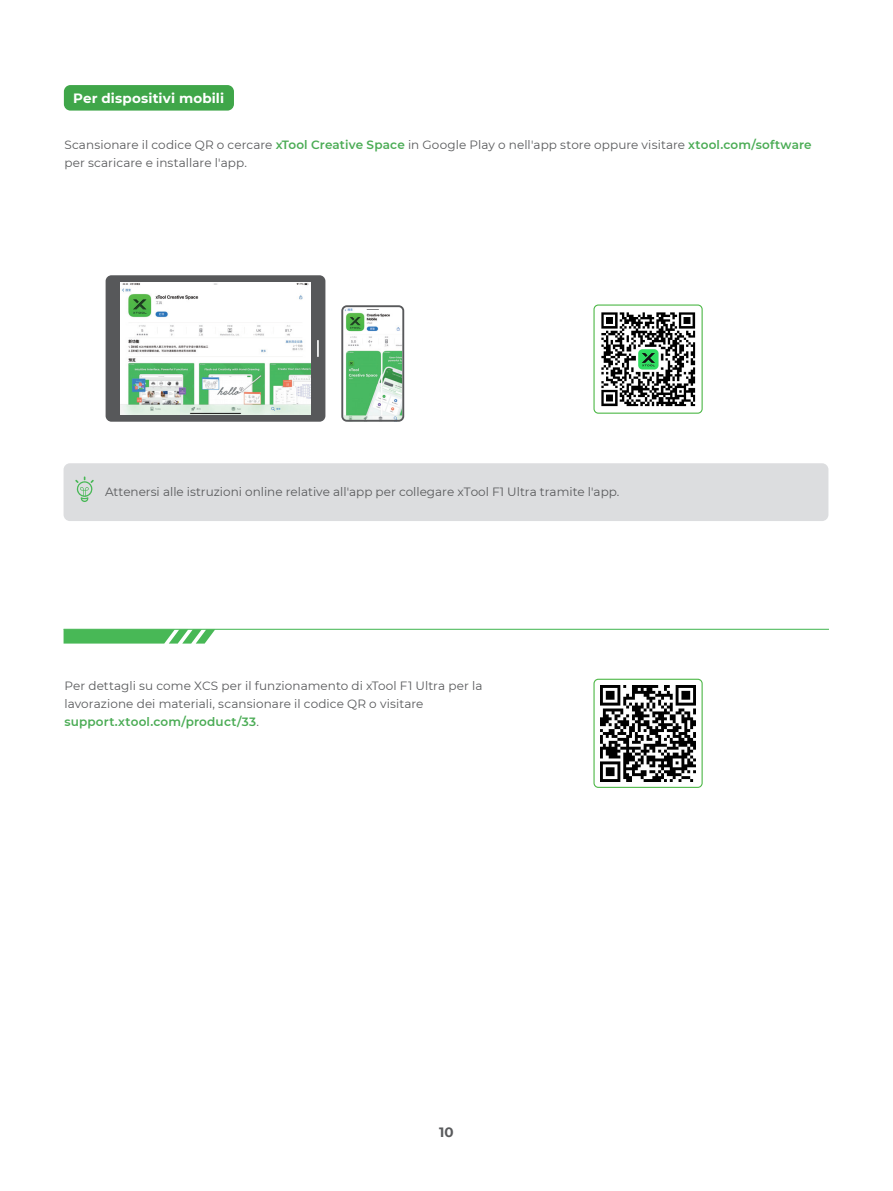
<style>
.page{position:relative;width:893px;height:1191px;background:#fff}
.page>*{position:absolute;margin:0;border:0;box-sizing:border-box;transform-origin:0 0}
.t1{font:700 13.5px "Montserrat";letter-spacing:.01em;color:#fff}
.t2{font:700 13.5px "Montserrat";color:#595a5c}
.t3{font:12px/18px "Montserrat";color:#595a5c}
.s1{font-weight:600;color:#4bac55}
</style>
<div class="page">
<div style="left:64px;top:463px;width:764px;height:58px;background:#dcdddf;border-radius:6px"></div>
<svg style="left:75px;top:476px;width:19px;height:26px"></svg>
<hr style="left:64px;top:629px;width:765px;height:1px;background:#48b856">
<svg style="left:64px;top:629px;width:151px;height:14px"></svg>
<div style="left:106px;top:275px;width:219px;height:147px;background:#57585a;border-radius:6px"></div>
<svg style="left:317px;top:340px;width:2px;height:17px"></svg>
<svg style="left:341px;top:305px;width:63px;height:117px"></svg>
<img style="left:121px;top:282px;width:189px;height:132px">
<div style="left:593px;top:304px;width:110px;height:110px;border:1px solid #4eb848;border-radius:4px"></div>
<img style="left:601px;top:312px;width:95px;height:95px">
<div style="left:593px;top:678px;width:110px;height:110px;border:1px solid #4eb848;border-radius:4px"></div>
<img style="left:600px;top:685px;width:96px;height:96px">
<div style="left:64px;top:85px;width:170px;height:26px;background:#3fa649;border-radius:7px"></div>
<p class="t1" style="left:73px;top:88px;width:152px">Per dispositivi mobili</p>
<p class="t3" style="left:64px;top:136px;width:749px">Scansionare il codice QR o cercare <span class="s1">xTool Creative Space</span> in Google Play o nell'app store oppure visitare <span class="s1">xtool.com/software </span>per scaricare e installare l'app.</p>
<p class="t3" style="left:105px;top:482px;width:516px">Attenersi alle istruzioni online relative all'app per collegare xTool F1 Ultra tramite l'app.</p>
<p class="t3" style="left:64px;top:676px;width:420px">Per dettagli su come XCS per il funzionamento di xTool F1 Ultra per la lavorazione dei materiali, scansionare il codice QR o visitare <span class="s1">support.xtool.com/product/33</span>.</p>
<p class="t2" style="left:439px;top:1122px;width:16px">10</p>
</div>
